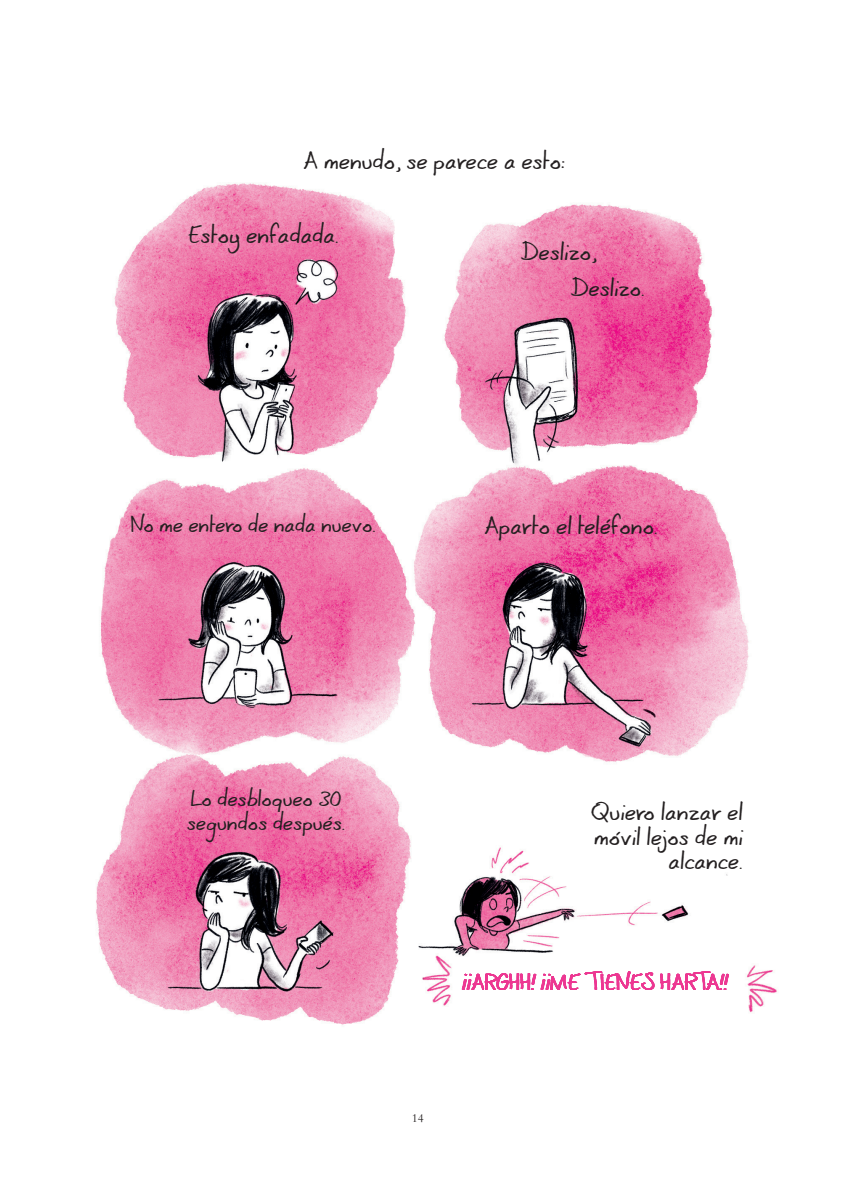
<style>
.page{position:relative;width:848px;height:1190px;background:#fff}
.page>*{position:absolute;margin:0;border:0;box-sizing:border-box;transform-origin:0 0}
.coer_bocata{font:19.25px/24.5px "Coert Schrift Romaans";color:#231f20;text-align:right}
.coer_bocata-2{font:17.5px/24.5px "Coert Schrift Romaans";color:#231f20}
.t1{font:17.5px "Coert Schrift Romaans";color:#ed3792}
.t2{font:12.25px "Bembo Std";color:#231f20}
</style>
<div class="page">
<img style="left:96px;top:183px;width:681px;height:842px">
<p class="coer_bocata" style="left:304px;top:150px;width:263px">A menudo, se parece a esto:</p>
<p class="coer_bocata" style="left:188px;top:224px;width:153px">Estoy enfadada.</p>
<p class="coer_bocata" style="left:520px;top:241px;width:78px">Deslizo,</p>
<p class="coer_bocata" style="left:570px;top:277px;width:76px">Deslizo.</p>
<p class="coer_bocata-2" style="left:131px;top:513px;width:247px">No me entero de nada nuevo.</p>
<p class="coer_bocata" style="left:484px;top:514px;width:175px">Aparto el teléfono.</p>
<p class="coer_bocata-2" style="left:187px;top:787px;width:160px">Lo desbloqueo 30 segundos después.</p>
<p class="coer_bocata" style="left:591px;top:801px;width:153px">Quiero lanzar el móvil lejos de mi alcance.</p>
<p class="t1" style="left:462px;top:973px;width:267px">¡¡ARGHH! ¡¡ME TIENES HARTA!!</p>
<p class="t2" style="left:411px;top:1111px;width:14px">14</p>
</div>
